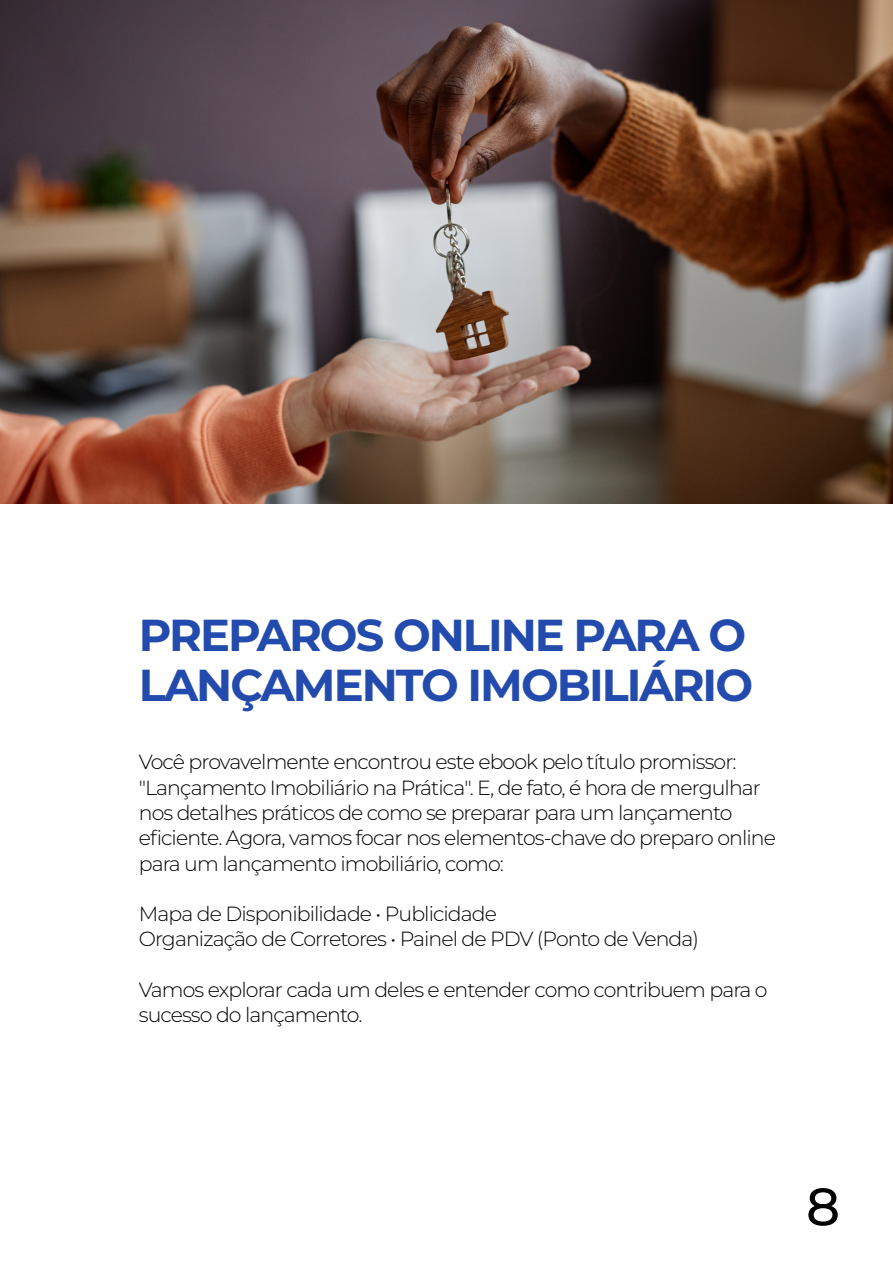
<style>
.page{position:relative;width:893px;height:1263px;background:#fff}
.page>*{position:absolute;margin:0;border:0;box-sizing:border-box;transform-origin:0 0}
.t1{font:500 52.8px "Montserrat";color:#020202}
.t2{font:700 44.7px/50.1px "Montserrat";letter-spacing:-.045em;color:#224bad}
.t3{font:300 20.55px/25.3px "Montserrat";letter-spacing:-.045em;color:#000}
</style>
<div class="page">
<img style="left:0;top:0;width:893px;height:503px">
<h2 class="t2" style="left:139px;top:609px;width:616px">PREPAROS ONLINE PARA O<br>LANÇAMENTO IMOBILIÁRIO</h2>
<p class="t3" style="left:139px;top:749px;width:639px">Você provavelmente encontrou este ebook pelo título promissor: "Lançamento Imobiliário na Prática". E, de fato, é hora de mergulhar nos detalhes práticos de como se preparar para um lançamento eficiente. Agora, vamos focar nos elementos-chave do preparo online para um lançamento imobiliário, como:</p>
<p class="t3" style="left:139px;top:901px;width:562px">Mapa de Disponibilidade • Publicidade<br>Organização de Corretores • Painel de PDV (Ponto de Venda)</p>
<p class="t3" style="left:139px;top:976px;width:630px">Vamos explorar cada um deles e entender como contribuem para o sucesso do lançamento.</p>
<h1 class="t1" style="left:806px;top:1171px;width:35px">8</h1>
</div>
